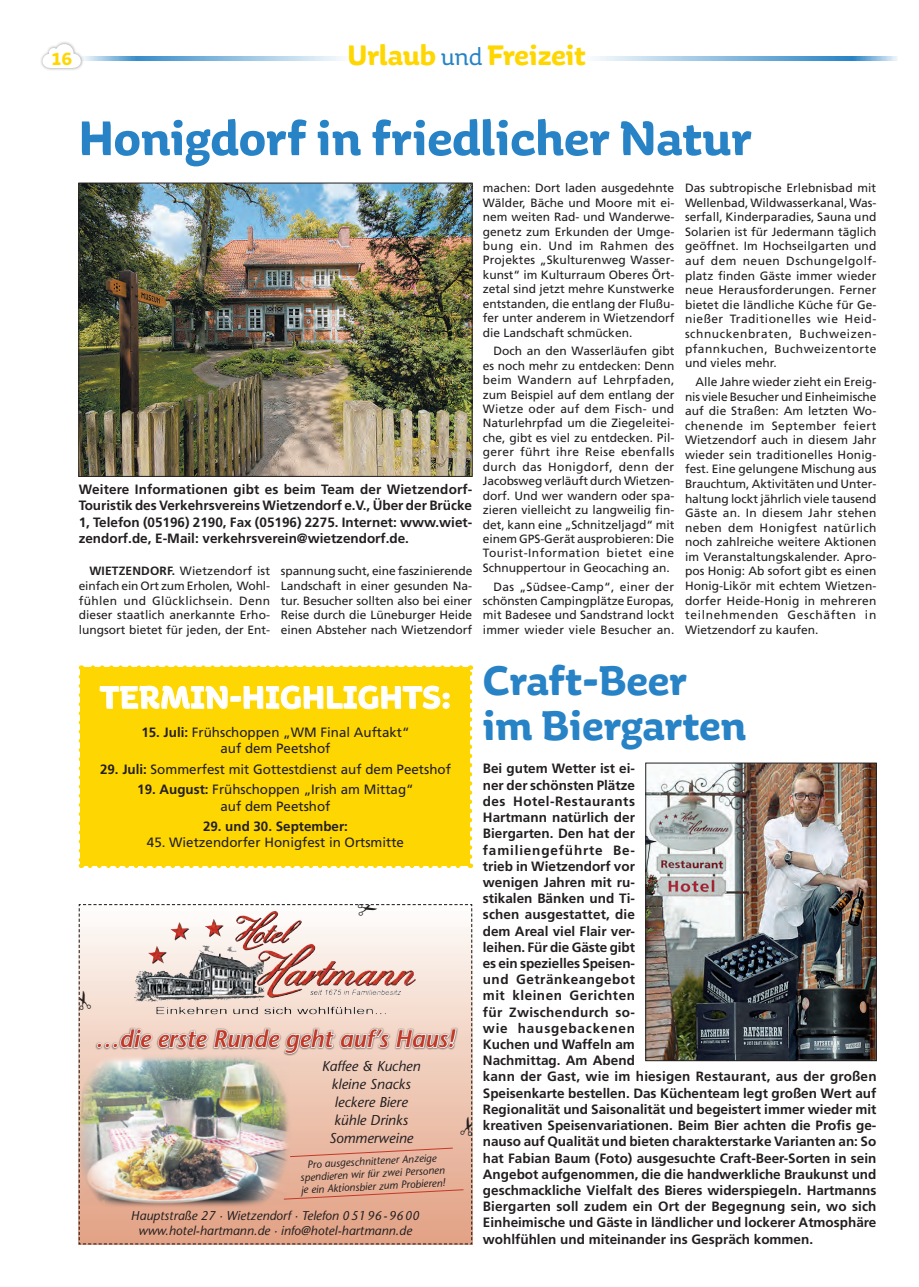
<style>
.page{position:relative;width:919px;height:1287px;background:#fff}
.page>*{position:absolute;margin:0;border:0;box-sizing:border-box;transform-origin:0 0}
.t1{font:700 51px "Aniuk";color:#2783c5}
.t2{font:700 43.5px/45px "Aniuk";color:#2783c5}
.t3{font:700 33px "Aniuk";letter-spacing:.005em;color:#fff}
.t4{font:700 29.55px "Aniuk";color:#fed702}
.t5{font:italic 600 24px "Stone Sans";color:#c33927}
.t6{font:700 19.5px "Aniuk";color:#fed702}
.t7{font:italic 14.25px/18px "Stone Sans";color:#231f20;text-align:center}
.t8{font:700 13.5px/16.2px "Frutiger";color:#231f20}
.t9{font:13.5px/16.2px "Frutiger";color:#231f20;text-align:center}
.t10{font:italic 12.75px/15px "Stone Sans";color:#231f20;text-align:center}
.t11{font:12px/14.5px "Frutiger";color:#231f20;text-align:justify}
.t12{font:italic 10.5px/12.6px "Stone Sans";color:#231f20;text-align:center}
.s1{font-weight:400;font-size:26.1px;color:#2783c5}
.s2{font-weight:700}
</style>
<div class="page">
<div style="left:39px;top:41px;width:45px;height:30px;background:#231f20;opacity:.42"></div>
<svg style="left:43px;top:44px;width:299px;height:24px"></svg>
<svg style="left:594px;top:56px;width:303px;height:5px;background:#8dbde0"></svg>
<div style="left:81px;top:667px;width:389px;height:198px;background:#fed702"></div>
<svg style="left:99px;top:685px;width:351px;height:24px"></svg>
<svg style="left:79px;top:676px;width:4px;height:192px"></svg>
<svg style="left:90px;top:863px;width:381px;height:5px"></svg>
<svg style="left:468px;top:665px;width:4px;height:191px"></svg>
<svg style="left:81px;top:665px;width:380px;height:2px"></svg>
<img style="left:81px;top:185px;width:389px;height:289px">
<div style="left:79px;top:183px;width:393px;height:293px;border:1px solid #231f20"></div>
<img style="left:647px;top:765px;width:227px;height:293px">
<div style="left:645px;top:763px;width:231px;height:297px;border:1px solid #231f20"></div>
<img style="left:78px;top:904px;width:395px;height:340px">
<h3 class="t6" style="left:51px;top:46px;width:22px">16</h3>
<h3 class="t4" style="left:347px;top:37px;width:240px">Urlaub <span class="s1">und</span> Freizeit</h3>
<h1 class="t1" style="left:79px;top:107px;width:674px">Honigdorf in friedlicher Natur</h1>
<p class="t8" style="left:79px;top:481px;width:395px;text-align:justify">Weitere Informationen gibt es beim Team der Wietzendorf-Touristik des Verkehrsvereins Wietzendorf e.V., Über der Brücke 1, Telefon (05196) 2190, Fax (05196) 2275. Internet: www.wiet&shy;zendorf.de, E-Mail: verkehrsverein@wietzendorf.de.</p>
<p class="t11" style="left:79px;top:563px;width:193px;text-indent:11px"><span class="s2">WIETZENDORF.</span> Wietzendorf ist einfach ein Ort zum Erholen, Wohl&shy;fühlen und Glücklichsein. Denn dieser staatlich anerkannte Erho&shy;lungsort bietet für jeden, der Ent-</p>
<p class="t11" style="left:281px;top:563px;width:193px">spannung sucht, eine faszinierende Landschaft in einer gesunden Na&shy;tur. Besucher sollten also bei einer Reise durch die Lüneburger Heide einen Absteher nach Wietzendorf</p>
<h3 class="t3" style="left:100px;top:677px;width:353px">TERMIN-HIGHLIGHTS:</h3>
<p class="t9" style="left:141px;top:724px;width:270px"><span class="s2">15. Juli:</span> Frühschoppen „WM Final Auftakt“ auf dem Peetshof</p>
<p class="t9" style="left:100px;top:761px;width:352px"><span class="s2">29. Juli:</span> Sommerfest mit Gottestdienst auf dem Peetshof</p>
<p class="t9" style="left:137px;top:781px;width:278px"><span class="s2">19. August:</span> Frühschoppen „Irish am Mittag“ auf dem Peetshof</p>
<p class="t8" style="left:203px;top:818px;width:146px">29. und 30. September:</p>
<p class="t9" style="left:147px;top:834px;width:258px">45. Wietzendorfer Honigfest in Ortsmitte</p>
<h3 class="t5" style="left:95px;top:1024px;width:361px">…die erste Runde geht auf’s Haus!</h3>
<p class="t7" style="left:322px;top:1057px;width:100px">Kaffee &amp; Kuchen kleine Snacks leckere Biere kühle Drinks<br>Sommerweine</p>
<p class="t12" style="left:299px;top:1158px;width:146px;rotate:-3deg">Pro ausgeschnittener Anzeige spendieren wir für zwei Personen je ein Aktionsbier zum Probieren!</p>
<p class="t10" style="left:131px;top:1207px;width:290px">Hauptstraße 27 · Wietzendorf · Telefon 05196 - 9600 www.hotel-hartmann.de · info@hotel-hartmann.de</p>
<p class="t11" style="left:685px;top:181px;width:193px">Das subtropische Erlebnisbad mit Wellenbad, Wildwasserkanal, Was&shy;serfall, Kinderparadies, Sauna und Solarien ist für Jedermann täglich geöffnet. Im Hochseilgarten und auf dem neuen Dschungelgolf&shy;platz finden Gäste immer wieder neue Herausforderungen. Ferner bietet die ländliche Küche für Ge&shy;nießer Traditionelles wie Heid&shy;schnuckenbraten, Buchweizen&shy;pfannkuchen, Buchweizentorte und vieles mehr.</p>
<p class="t11" style="left:685px;top:374px;width:193px;text-indent:11px">Alle Jahre wieder zieht ein Ereig&shy;nis viele Besucher und Einheimische auf die Straßen: Am letzten Wo&shy;chenende im September feiert Wietzendorf auch in diesem Jahr wieder sein traditionelles Honig&shy;fest. Eine gelungene Mischung aus Brauchtum, Aktivitäten und Unter&shy;haltung lockt jährlich viele tausend Gäste an. In diesem Jahr stehen neben dem Honigfest natürlich noch zahlreiche weitere Aktionen im Veranstaltungskalender. Apro&shy;pos Honig: Ab sofort gibt es einen Honig-Likör mit echtem Wietzen&shy;dorfer Heide-Honig in mehreren teilnehmenden Geschäften in Wietzendorf zu kaufen.</p>
<h2 class="t2" style="left:483px;top:658px;width:265px">Craft-Beer im Biergarten</h2>
<p class="t8" style="left:483px;top:760px;width:395px">Bei gutem Wetter ist ei-<br>ner der schönsten Plätze<br>des Hotel-Restaurants<br>Hartmann natürlich der<br>Biergarten. Den hat der<br>familiengeführte Be-<br>trieb in Wietzendorf vor<br>wenigen Jahren mit ru-<br>stikalen Bänken und Ti-<br>schen ausgestattet, die<br>dem Areal viel Flair ver-<br>leihen. Für die Gäste gibt<br>es ein spezielles Speisen-<br>und Getränkeangebot<br>mit kleinen Gerichten<br>für Zwischendurch so-<br>wie hausgebackenen<br>Kuchen und Waffeln am<br>Nachmittag. Am Abend<br>kann der Gast, wie im hiesigen Restaurant, aus der großen Speisenkarte bestellen. Das Küchenteam legt großen Wert auf Regionalität und Saisonalität und begeistert immer wieder mit kreativen Speisenvariationen. Beim Bier achten die Profis ge&shy;nauso auf Qualität und bieten charakterstarke Varianten an: So hat Fabian Baum (Foto) ausgesuchte Craft-Beer-Sorten in sein Angebot aufgenommen, die die handwerkliche Braukunst und geschmackliche Vielfalt des Bieres widerspiegeln. Hartmanns Biergarten soll zudem ein Ort der Begegnung sein, wo sich Einheimische und Gäste in ländlicher und lockerer Atmosphäre wohlfühlen und miteinander ins Gespräch kommen.</p>
<p class="t11" style="left:483px;top:181px;width:193px">machen: Dort laden ausgedehnte Wälder, Bäche und Moore mit ei&shy;nem weiten Rad- und Wanderwe&shy;genetz zum Erkunden der Umge&shy;bung ein. Und im Rahmen des Projektes „Skulturenweg Wasser&shy;kunst“ im Kulturraum Oberes Ört&shy;zetal sind jetzt mehre Kunstwerke entstanden, die entlang der Flußu&shy;fer unter anderem in Wietzendorf die Landschaft schmücken.</p>
<p class="t11" style="left:483px;top:344px;width:193px;text-indent:11px">Doch an den Wasserläufen gibt es noch mehr zu entdecken: Denn beim Wandern auf Lehrpfaden, zum Beispiel auf dem entlang der Wietze oder auf dem Fisch- und Naturlehrpfad um die Ziegeleitei&shy;che, gibt es viel zu entdecken. Pil&shy;gerer führt ihre Reise ebenfalls durch das Honigdorf, denn der Jacobsweg verläuft durch Wietzen&shy;dorf. Und wer wandern oder spa&shy;zieren vielleicht zu langweilig fin&shy;det, kann eine „Schnitzeljagd“ mit einem GPS-Gerät ausprobieren: Die Tourist-Information bietet eine Schnuppertour in Geocaching an.</p>
<p class="t11" style="left:483px;top:579px;width:193px;text-indent:11px">Das „Südsee-Camp“, einer der schönsten Campingplätze Europas, mit Badesee und Sandstrand lockt immer wieder viele Besucher an.</p>
</div>
